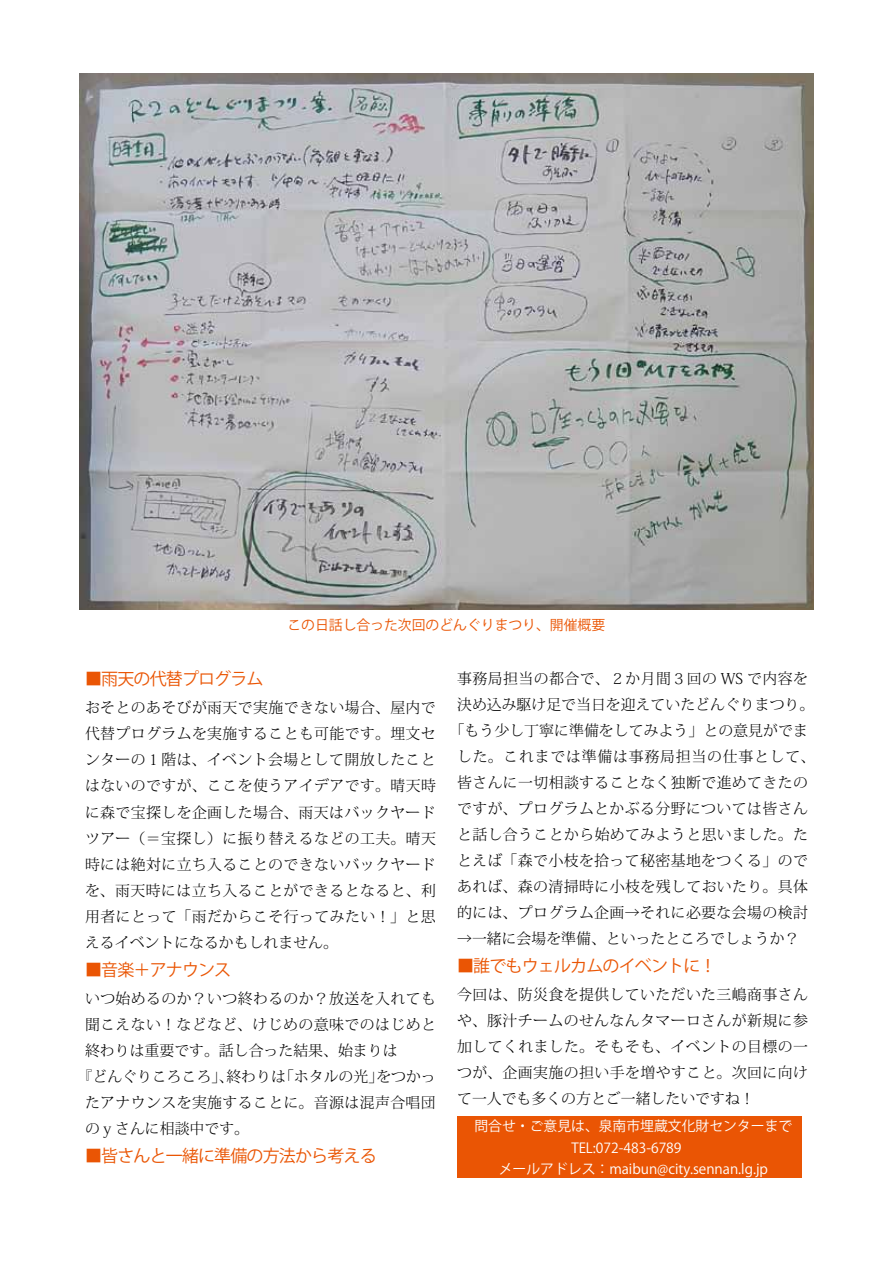
<style>
.page{position:relative;width:893px;height:1263px;background:#fff}
.page>*{position:absolute;margin:0;border:0;box-sizing:border-box;transform-origin:0 0}
.t1{font:16.95px "Koz Go Pro";letter-spacing:-.05em;color:#ea5504}
.t2{font:300 14.85px/26.1px "Koz Min Pro";letter-spacing:.025em;color:#000;text-align:justify}
.t3{font:300 14.85px "Koz Min Pro";color:#000}
.t4{font:13.8px "Koz Go Pro";color:#fff}
.t5{font:13.8px "Koz Go Pro";color:#ea5504}
</style>
<div class="page">
<div style="left:457px;top:1117px;width:345px;height:61px;background:#ea5504"></div>
<img style="left:79px;top:74px;width:735px;height:535px">
<p class="t5" style="left:287px;top:616px;width:319px">この日話し合った次回のどんぐりまつり、開催概要</p>
<p class="t1" style="left:85px;top:668px;width:180px">■雨天の代替プログラム</p>
<p class="t2" style="left:85px;top:694px;width:352px">おそとのあそびが雨天で実施できない場合、屋内で代替プログラムを実施することも可能です。埋文センターの１階は、イベント会場として開放したことはないのですが、ここを使うアイデアです。晴天時に森で宝探しを企画した場合、雨天はバックヤードツアー（＝宝探し）に振り替えるなどの工夫。晴天時には絶対に立ち入ることのできないバックヤードを、雨天時には立ち入ることができるとなると、利用者にとって「雨だからこそ行ってみたい！」と思えるイベントになるかもしれません。</p>
<p class="t1" style="left:85px;top:958px;width:148px">■音楽＋アナウンス</p>
<p class="t2" style="left:85px;top:984px;width:352px">いつ始めるのか？いつ終わるのか？放送を入れても</p>
<p class="t2" style="left:85px;top:1011px;width:352px">聞こえない！などなど、けじめの意味でのはじめと</p>
<p class="t3" style="left:85px;top:1040px;width:314px">終わりは重要です。話し合った結果、始まりは</p>
<p class="t2" style="left:376px;top:1063px;width:61px">をつかっ</p>
<p class="t2" style="left:85px;top:1063px;width:352px;text-align:left;text-indent:-7px">『どんぐりころころ」、<br>たアナウンスを実施することに。音源は混声合唱団の y さんに相談中です。</p>
<p class="t1" style="left:85px;top:1144px;width:293px">■皆さんと一緒に準備の方法から考える</p>
<p class="t2" style="left:226px;top:1063px;width:61px">終わりは</p>
<p class="t2" style="left:279px;top:1063px;width:106px">「ホタルの光」</p>
<p class="t2" style="left:450px;top:665px;width:367px;text-align:center">事務局担当の都合で、２か月間３回の WS で内容を決め込み駆け足で当日を迎えていたどんぐりまつり。「もう少し丁寧に準備をしてみよう」との意見がでました。これまでは準備は事務局担当の仕事として、皆さんに一切相談することなく独断で進めてきたのですが、プログラムとかぶる分野については皆さんと話し合うことから始めてみようと思いました。たとえば「森で小枝を拾って秘密基地をつくる」のであれば、森の清掃時に小枝を残しておいたり。具体的には、プログラム企画→それに必要な会場の検討</p>
<p class="t3" style="left:457px;top:928px;width:344px">→一緒に会場を準備、といったところでしょうか?</p>
<p class="t1" style="left:457px;top:955px;width:261px">■誰でもウェルカムのイベントに!</p>
<p class="t2" style="left:457px;top:981px;width:352px">今回は、防災食を提供していただいた三嶋商事さんや、豚汁チームのせんなんタマーロさんが新規に参加してくれました。そもそも、イベントの目標の一つが、企画実施の担い手を増やすこと。次回に向けて一人でも多くの方とご一緒したいですね!</p>
<p class="t4" style="left:474px;top:1117px;width:319px">問合せ・ご意見は、泉南市埋蔵文化財センターまで</p>
<p class="t4" style="left:571px;top:1138px;width:112px">TEL:072-483-6789</p>
<p class="t4" style="left:499px;top:1160px;width:271px">メールアドレス：maibun@city.sennan l g. j p.</p>
</div>
